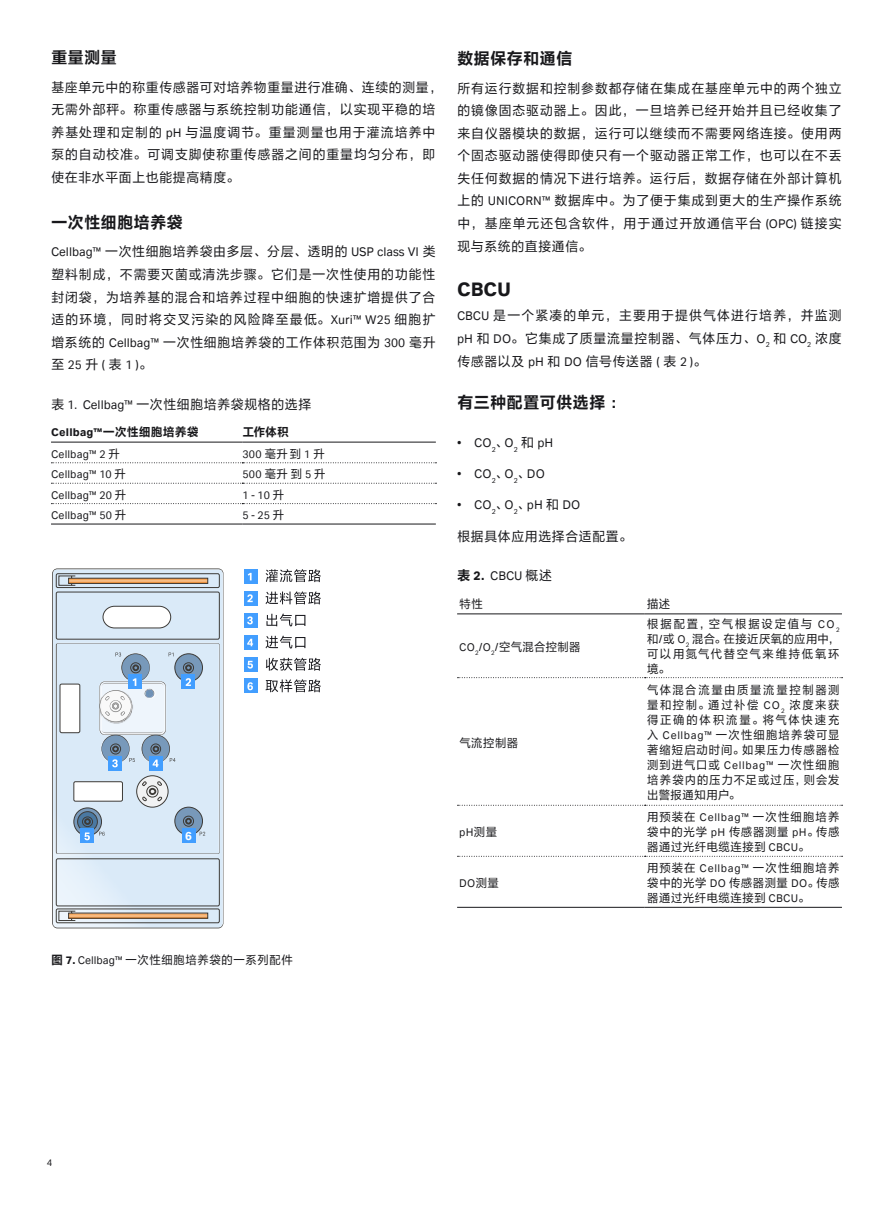
<style>
.page{position:relative;width:893px;height:1212px;background:#fff}
.page>*{position:absolute;margin:0;border:0;box-sizing:border-box;transform-origin:0 0}
.正文{font:700 21px "Cytiva Aktiv";color:#18181b}
.正文-2{font:16.5px "FZLTCH Pro GB1 4";color:#18181b}
.正文-3{font:13.5px/22.5px "FZLTH Pro GB1 4";letter-spacing:.02em;color:#18181b;text-align:justify}
.图注{font:13.5px "Cytiva Aktiv";letter-spacing:.015em;color:#18181b}
.正文-4{font:13.5px "FZLTH Pro GB1 4";color:#18181b}
.图注-2{font:13.5px "FZLTH Pro GB1 4";color:#18181b}
.t1{font:700 12.75px "Cytiva Aktiv";color:#fff}
.Note{font:12px/15px "FZLTH Pro GB1 4";letter-spacing:.01em;color:#18181b;text-align:justify}
.Table_text{font:12px "Cytiva Aktiv";letter-spacing:.015em;color:#18181b}
.Table_header{font:700 12px "Cytiva Aktiv";letter-spacing:.02em;color:#18181b}
.Note-2{font:12px "FZLTH Pro GB1 4";letter-spacing:-.025em;color:#18181b}
.Note-3{font:12px "Cytiva Aktiv";color:#18181b}
.Table_header-2{font:12px "FZLTCH Pro GB1 4";color:#18181b}
.t2{font:10.5px "Cytiva Aktiv";color:#18181b}
.s1{font-family:"Cytiva Aktiv"}
.s2{font-family:"FZLTCH Pro GB1 4";font-weight:400}
.s3{font-family:"FZLTH Pro GB1 4"}
.s4{font-family:"FZLTCH Pro GB1 4"}
.s5{font-family:"Cytiva Aktiv";font-weight:700}
.s6{font-weight:700}
</style>
<div class="page">
<hr style="left:51px;top:442px;width:191px;height:1px;background:#18181b">
<hr style="left:242px;top:442px;width:194px;height:1px;background:#18181b">
<svg style="left:51px;top:462px;width:385px;height:1px"></svg>
<svg style="left:51px;top:483px;width:385px;height:1px"></svg>
<svg style="left:51px;top:503px;width:385px;height:1px"></svg>
<hr style="left:51px;top:524px;width:191px;height:1px;background:#18181b">
<hr style="left:242px;top:524px;width:194px;height:1px;background:#18181b">
<hr style="left:457px;top:613px;width:188px;height:1px;background:#18181b">
<hr style="left:645px;top:613px;width:197px;height:1px;background:#18181b">
<svg style="left:457px;top:677px;width:386px;height:1px"></svg>
<svg style="left:457px;top:805px;width:386px;height:1px"></svg>
<svg style="left:457px;top:856px;width:386px;height:1px"></svg>
<hr style="left:457px;top:907px;width:188px;height:1px;background:#18181b">
<hr style="left:645px;top:907px;width:197px;height:1px;background:#18181b">
<svg style="left:52px;top:568px;width:171px;height:360px;background:#cad5df"></svg>
<svg style="left:56px;top:573px;width:164px;height:350px;background:#bac6d0"></svg>
<svg style="left:58px;top:577px;width:150px;height:344px;background:#d2dce5"></svg>
<img style="left:70px;top:915px;width:136px;height:2px">
<div style="left:68px;top:913px;width:140px;height:6px;border:1px solid #3d3b38"></div>
<div style="left:244px;top:569px;width:13px;height:15px;background:#429eff"></div>
<svg style="left:248px;top:573px;width:4px;height:7px"></svg>
<div style="left:244px;top:613px;width:13px;height:14px;background:#429eff"></div>
<svg style="left:247px;top:616px;width:6px;height:8px"></svg>
<div style="left:244px;top:591px;width:13px;height:14px;background:#429eff"></div>
<svg style="left:247px;top:594px;width:6px;height:8px"></svg>
<div style="left:244px;top:635px;width:13px;height:15px;background:#429eff"></div>
<svg style="left:247px;top:639px;width:6px;height:7px"></svg>
<div style="left:244px;top:657px;width:13px;height:15px;background:#429eff"></div>
<svg style="left:248px;top:661px;width:5px;height:7px"></svg>
<div style="left:244px;top:678px;width:13px;height:15px;background:#429eff"></div>
<svg style="left:247px;top:682px;width:6px;height:8px"></svg>
<svg style="left:56px;top:643px;width:164px;height:211px;background:#c9d9e8"></svg>
<div style="left:182px;top:828px;width:13px;height:15px;background:#429eff"></div>
<svg style="left:266px;top:569px;width:55px;height:13px"></svg>
<svg style="left:266px;top:591px;width:55px;height:13px"></svg>
<svg style="left:266px;top:614px;width:39px;height:12px"></svg>
<svg style="left:266px;top:636px;width:39px;height:12px"></svg>
<svg style="left:266px;top:658px;width:55px;height:13px"></svg>
<svg style="left:266px;top:679px;width:55px;height:13px"></svg>
<p class="正文-2" style="left:51px;top:48px;width:68px">重量测量</p>
<p class="正文-3" style="left:51px;top:76px;width:393px;text-align:left">基座单元中的称重传感器可对培养物重量进行准确、连续的测量，无需外部秤。称重传感器与系统控制功能通信，以实现平稳的培养基处理和定制的 <span class="s1">pH</span> 与温度调节。重量测量也用于灌流培养中泵的自动校准。可调支脚使称重传感器之间的重量均匀分布，即使在非水平面上也能提高精度。</p>
<p class="正文-2" style="left:51px;top:213px;width:134px">一次性细胞培养袋</p>
<p class="正文-3" style="left:51px;top:240px;width:386px"><span class="s1">Cellbag™</span> 一次性细胞培养袋由多层、分层、透明的 <span class="s1">USP class VI</span> 类塑料制成，不需要灭菌或清洗步骤。它们是一次性使用的功能性封闭袋，为培养基的混合和培养过程中细胞的快速扩增提供了合适的环境，同时将交叉污染的风险降至最低。<span class="s1">Xuri™ W25</span> 细胞扩增系统的 <span class="s1">Cellbag™</span> 一次性细胞培养袋的工作体积范围为 <span class="s1">300</span> 毫升至<span class="s1">25</span>升 <span class="s1">(</span>表<span class="s1">1 )</span>。</p>
<p class="正文-4" style="left:51px;top:396px;width:262px">表 <span class="s1">1. Cellbag™</span> 一次性细胞培养袋规格的选择</p>
<p class="Table_header" style="left:51px;top:425px;width:149px">Cellbag™<span class="s2">一次性细胞培养袋</span></p>
<p class="Table_header-2" style="left:242px;top:425px;width:48px">工作体积</p>
<p class="Table_text" style="left:51px;top:447px;width:71px">Cellbag™ 2 <span class="s3">升</span></p>
<p class="Table_text" style="left:242px;top:447px;width:84px">300 <span class="s3">毫升到</span> 1 <span class="s3">升</span></p>
<p class="Table_text" style="left:51px;top:468px;width:77px">Cellbag™ 10 <span class="s3">升</span></p>
<p class="Table_text" style="left:242px;top:468px;width:85px">500 <span class="s3">毫升到</span> 5 <span class="s3">升</span></p>
<p class="Table_text" style="left:51px;top:488px;width:77px">Cellbag™ 20 <span class="s3">升</span></p>
<p class="Table_text" style="left:242px;top:488px;width:44px">1 - 10 <span class="s3">升</span></p>
<p class="Table_text" style="left:51px;top:509px;width:77px">Cellbag™ 50 <span class="s3">升</span></p>
<p class="Table_text" style="left:242px;top:509px;width:44px">5 - 25 <span class="s3">升</span></p>
<p class="t1" style="left:185px;top:828px;width:9px">6</p>
<p class="Note" style="left:51px;top:952px;width:244px"><span class="s4">图</span> <span class="s5">7.</span> <span class="s1">Cellbag™</span> 一次性细胞培养袋的一系列配件</p>
<p class="正文-2" style="left:457px;top:49px;width:117px">数据保存和通信</p>
<p class="正文-3" style="left:457px;top:77px;width:386px">所有运行数据和控制参数都存储在集成在基座单元中的两个独立的镜像固态驱动器上。因此，一旦培养已经开始并且已经收集了来自仪器模块的数据，运行可以继续而不需要网络连接。使用两个固态驱动器使得即使只有一个驱动器正常工作，也可以在不丢失任何数据的情况下进行培养。运行后，数据存储在外部计算机上的 <span class="s1">UNICORN™</span> 数据库中。为了便于集成到更大的生产操作系统中，基座单元还包含软件，用于通过开放通信平台 <span class="s1">(OPC)</span> 链接实现与系统的直接通信。</p>
<p class="正文" style="left:457px;top:277px;width:56px">CBCU</p>
<p class="正文-3" style="left:457px;top:304px;width:386px"><span class="s1">CBCU</span> 是一个紧凑的单元，主要用于提供气体进行培养，并监测<span class="s1">pH</span> 和 <span class="s1">DO</span>。它集成了质量流量控制器、气体压力、<span class="s1">O</span><sub>2</sub> 和 <span class="s1">CO</span><sub>2</sub> 浓度传感器以及 <span class="s1">pH</span> 和 <span class="s1">DO</span> 信号传送器 <span class="s1">(</span> 表 <span class="s1">2 )</span>。</p>
<p class="正文-2" style="left:457px;top:393px;width:171px">有三种配置可供选择：</p>
<p class="图注" style="left:457px;top:436px;width:98px">• CO<sub>2</sub><span class="s3">、</span>O<sub>2</sub> <span class="s3">和</span> pH</p>
<p class="图注" style="left:457px;top:467px;width:89px">• CO<sub>2</sub><span class="s3">、</span>O<sub>2</sub><span class="s3">、</span>DO</p>
<p class="图注" style="left:457px;top:498px;width:125px">• CO<sub>2</sub><span class="s3">、</span>O<sub>2</sub><span class="s3">、</span>pH <span class="s3">和</span> DO</p>
<p class="图注-2" style="left:457px;top:529px;width:177px">根据具体应用选择合适配置。</p>
<p class="图注" style="left:457px;top:568px;width:97px"><span class="s4">表</span> <span class="s6">2.</span> CBCU <span class="s3">概述</span></p>
<p class="Note" style="left:459px;top:597px;width:25px">特性</p>
<p class="Note" style="left:647px;top:597px;width:25px">描述</p>
<p class="Note-2" style="left:459px;top:640px;width:123px"><span class="s1">CO</span><sub>2</sub><span class="s1">/O</span><sub>2</sub><span class="s1">/</span>空气混合控制器</p>
<p class="Note" style="left:647px;top:617px;width:194px">根据配置，空气根据设定值与 <span class="s1">CO</span><sub>2</sub>和<span class="s1">/</span>或 <span class="s1">O</span><sub>2</sub> 混合。在接近厌氧的应用中，可以用氮气代替空气来维持低氧环境。</p>
<p class="Note" style="left:459px;top:735px;width:61px">气流控制器</p>
<p class="Note-3" style="left:459px;top:825px;width:40px">pH<span class="s3">测量</span></p>
<p class="Note-3" style="left:459px;top:877px;width:41px">DO<span class="s3">测量</span></p>
<p class="Note" style="left:647px;top:682px;width:194px">气体混合流量由质量流量控制器测量和控制。通过补偿 <span class="s1">CO</span><sub>2</sub> 浓度来获得正确的体积流量。将气体快速充入 <span class="s1">Cellbag™</span> 一次性细胞培养袋可显著缩短启动时间。如果压力传感器检测到进气口或 <span class="s1">Cellbag™</span> 一次性细胞培养袋内的压力不足或过压，则会发出警报通知用户。</p>
<p class="Note" style="left:647px;top:809px;width:194px">用预装在 <span class="s1">Cellbag™</span> 一次性细胞培养袋中的光学 <span class="s1">pH</span> 传感器测量 <span class="s1">pH</span>。传感器通过光纤电缆连接到 <span class="s1">CBCU</span>。</p>
<p class="Note" style="left:647px;top:860px;width:194px">用预装在 <span class="s1">Cellbag™</span> 一次性细胞培养袋中的光学 <span class="s1">DO</span> 传感器测量 <span class="s1">DO</span>。传感器通过光纤电缆连接到 <span class="s1">CBCU</span>。</p>
<p class="t2" style="left:47px;top:1157px;width:7px">4</p>
</div>
